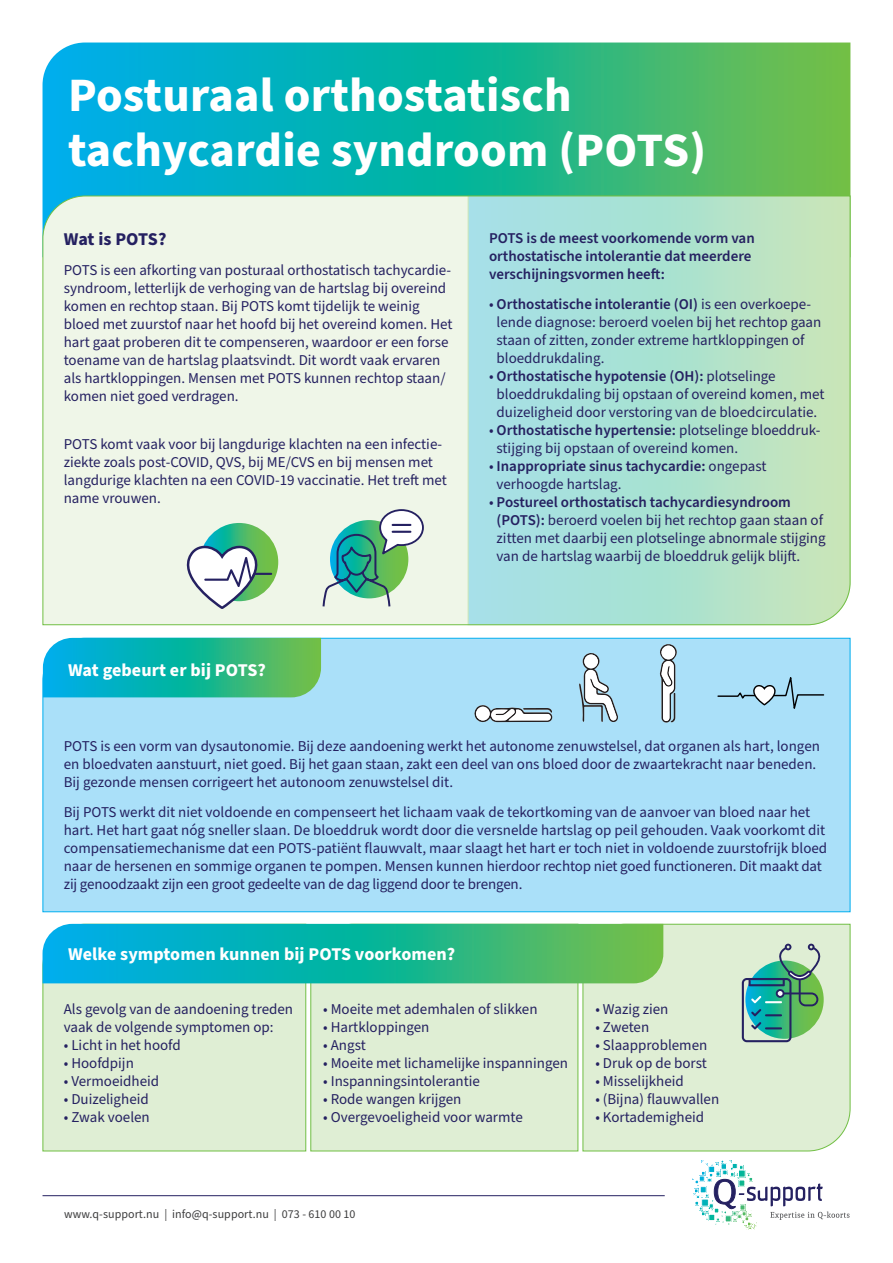
<style>
.page{position:relative;width:893px;height:1263px;background:#fff}
.page>*{position:absolute;margin:0;border:0;box-sizing:border-box;transform-origin:0 0}
.t1{font:700 48px/54.9px "Source Sans Pro";letter-spacing:.005em;color:#fff}
.t2{font:700 18px "Source Sans Pro";letter-spacing:.005em;color:#fff}
.t3{font:700 18px "Source Sans Pro";letter-spacing:-.01em;color:#252161}
.t4{font:15px/18px "Source Sans Pro";color:#252161}
.t5{font:600 15px/18px "Source Sans Pro";color:#252161}
.t6{font:12px "Source Sans Pro";letter-spacing:.005em;color:#3e3e3f}
.s1{font-weight:600}
.s2{font-weight:400}
</style>
<div class="page">
<hr style="left:43px;top:1195px;width:622px;height:1px;background:#252161">
<svg style="left:693px;top:1160px;width:157px;height:70px"></svg>
<div style="left:310px;top:923px;width:269px;height:229px;background:#dfeed4"></div>
<div style="left:582px;top:923px;width:269px;height:229px;background:#dfeed4"></div>
<svg style="left:43px;top:43px;width:807px;height:152px;background:#1fb59c"></svg>
<div style="left:42px;top:195px;width:425px;height:430px;background:#eff6e8"></div>
<div style="left:42px;top:637px;width:809px;height:275px;background:#aae0f9"></div>
<svg style="left:467px;top:195px;width:384px;height:430px;background:#b0e1cf"></svg>
<svg style="left:43px;top:638px;width:278px;height:59px;background:#22b69e"></svg>
<svg style="left:323px;top:509px;width:101px;height:97px;background:#93c8b4"></svg>
<svg style="left:200px;top:523px;width:78px;height:78px"></svg>
<svg style="left:187px;top:544px;width:85px;height:65px"></svg>
<div style="left:42px;top:923px;width:265px;height:229px;background:#dfeed4"></div>
<svg style="left:43px;top:924px;width:620px;height:59px;background:#20b59c"></svg>
<svg style="left:473px;top:643px;width:205px;height:80px;background:#abd6ea"></svg>
<div style="left:661px;top:646px;width:14px;height:13px;background:#fff;border-radius:50%"></div>
<svg style="left:717px;top:670px;width:108px;height:46px;background:#a4d4ea"></svg>
<svg style="left:742px;top:944px;width:79px;height:98px;background:#6fb599"></svg>
<h1 class="t1" style="left:68px;top:69px;width:640px">Posturaal orthostatisch tachycardie syndroom (POTS)</h1>
<p class="t3" style="left:64px;top:226px;width:104px">Wat is POTS?</p>
<p class="t4" style="left:64px;top:261px;width:390px">POTS is een afkorting van posturaal orthostatisch tachycardie&shy;syndroom, letterlijk de verhoging van de hartslag bij overeind komen en rechtop staan. Bij POTS komt tijdelijk te weinig bloed met zuurstof naar het hoofd bij het overeind komen. Het hart gaat proberen dit te compenseren, waardoor er een forse toename van de hartslag plaatsvindt. Dit wordt vaak ervaren als hartkloppingen. Mensen met POTS kunnen rechtop staan/ komen niet goed verdragen.</p>
<p class="t4" style="left:64px;top:435px;width:385px">POTS komt vaak voor bij langdurige klachten na een infectie&shy;ziekte zoals post-COVID, QVS, bij ME/CVS en bij mensen met langdurige klachten na een COVID-19 vaccinatie. Het treft met name vrouwen.</p>
<p class="t5" style="left:489px;top:229px;width:267px">POTS is de meest voorkomende vorm van orthostatische intolerantie dat meerdere verschijningsvormen heeft:</p>
<p class="t4" style="left:497px;top:295px;width:326px;text-indent:-8px">• <span class="s1">Orthostatische intolerantie (OI)</span> is een overkoepe&shy;lende diagnose: beroerd voelen bij het rechtop gaan staan of zitten, zonder extreme hartkloppingen of bloeddrukdaling.</p>
<p class="t4" style="left:497px;top:367px;width:329px;text-indent:-8px">• <span class="s1">Orthostatische hypotensie (OH):</span> plotselinge bloeddrukdaling bij opstaan of overeind komen, met duizeligheid door verstoring van de bloedcirculatie.</p>
<p class="t4" style="left:497px;top:421px;width:325px;text-indent:-8px">• <span class="s1">Orthostatische hypertensie:</span> plotselinge bloeddruk&shy;stijging bij opstaan of overeind komen.</p>
<p class="t5" style="left:497px;top:457px;width:271px;text-indent:-8px"><span class="s2">•</span> Inappropriate sinus tachycardie: <span class="s2">ongepast verhoogde hartslag.</span></p>
<p class="t4" style="left:497px;top:493px;width:331px;text-indent:-8px">• <span class="s1">Postureel orthostatisch tachycardiesyndroom (POTS):</span> beroerd voelen bij het rechtop gaan staan of zitten met daarbij een plotselinge abnormale stijging van de hartslag waarbij de bloeddruk gelijk blijft.</p>
<p class="t2" style="left:68px;top:657px;width:199px">Wat gebeurt er bij POTS?</p>
<p class="t4" style="left:64px;top:737px;width:758px">POTS is een vorm van dysautonomie. Bij deze aandoening werkt het autonome zenuwstelsel, dat organen als hart, longen en bloedvaten aanstuurt, niet goed. Bij het gaan staan, zakt een deel van ons bloed door de zwaartekracht naar beneden.<br>Bij gezonde mensen corrigeert het autonoom zenuwstelsel dit.</p>
<p class="t4" style="left:64px;top:803px;width:765px">Bij POTS werkt dit niet voldoende en compenseert het lichaam vaak de tekortkoming van de aanvoer van bloed naar het hart. Het hart gaat nóg sneller slaan. De bloeddruk wordt door die versnelde hartslag op peil gehouden. Vaak voorkomt dit compensatiemechanisme dat een POTS-patiënt flauwvalt, maar slaagt het hart er toch niet in voldoende zuurstofrijk bloed naar de hersenen en sommige organen te pompen. Mensen kunnen hierdoor rechtop niet goed functioneren. Dit maakt dat zij genoodzaakt zijn een groot gedeelte van de dag liggend door te brengen.</p>
<p class="t2" style="left:68px;top:942px;width:389px">Welke symptomen kunnen bij POTS voorkomen?</p>
<p class="t4" style="left:64px;top:1000px;width:231px">Als gevolg van de aandoening treden vaak de volgende symptomen op:</p>
<p class="t4" style="left:64px;top:1036px;width:119px">• Licht in het hoofd</p>
<p class="t4" style="left:64px;top:1054px;width:72px">• Hoofdpijn</p>
<p class="t4" style="left:64px;top:1072px;width:97px">• Vermoeidheid</p>
<p class="t4" style="left:64px;top:1090px;width:87px">• Duizeligheid</p>
<p class="t4" style="left:64px;top:1108px;width:88px">• Zwak voelen</p>
<p class="t4" style="left:323px;top:1000px;width:216px">• Moeite met ademhalen of slikken</p>
<p class="t4" style="left:323px;top:1018px;width:108px">• Hartkloppingen</p>
<p class="t4" style="left:323px;top:1036px;width:44px">• Angst</p>
<p class="t4" style="left:323px;top:1054px;width:246px">• Moeite met lichamelijke inspanningen</p>
<p class="t4" style="left:323px;top:1072px;width:158px">• Inspanningsintolerantie</p>
<p class="t4" style="left:323px;top:1090px;width:140px">• Rode wangen krijgen</p>
<p class="t4" style="left:323px;top:1108px;width:201px">• Overgevoeligheid voor warmte</p>
<p class="t4" style="left:595px;top:1000px;width:75px">• Wazig zien</p>
<p class="t4" style="left:595px;top:1018px;width:55px">• Zweten</p>
<p class="t4" style="left:595px;top:1036px;width:114px">• Slaapproblemen</p>
<p class="t4" style="left:595px;top:1054px;width:113px">• Druk op de borst</p>
<p class="t4" style="left:595px;top:1072px;width:90px">• Misselijkheid</p>
<p class="t4" style="left:595px;top:1090px;width:125px">• (Bijna) flauwvallen</p>
<p class="t4" style="left:595px;top:1108px;width:110px">• Kortademigheid</p>
<p class="t6" style="left:64px;top:1206px;width:293px">www.q-support.nu | info@q-support.nu | 073 - 610 00 10</p>
</div>
